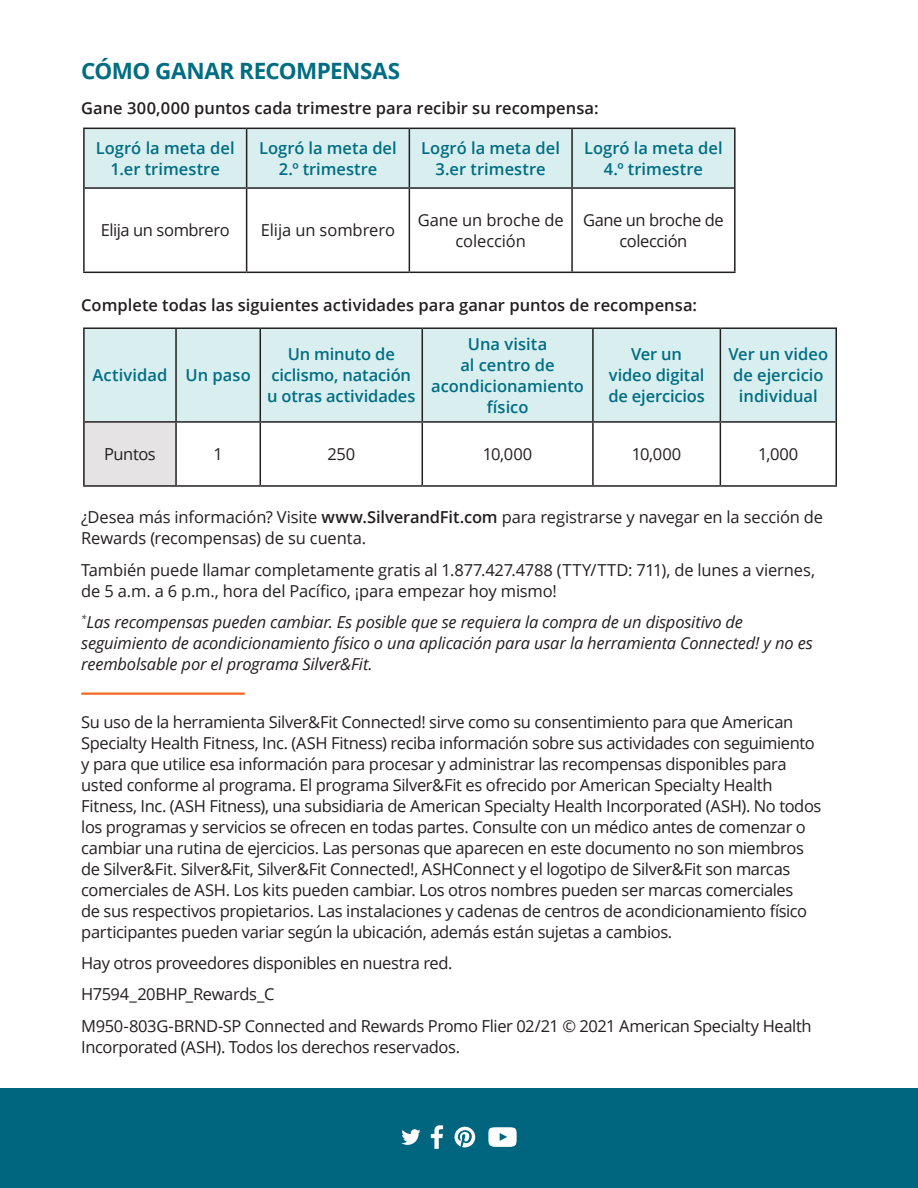
<style>
.page{position:relative;width:918px;height:1188px;background:#fff}
.page>*{position:absolute;margin:0;border:0;box-sizing:border-box;transform-origin:0 0}
.Subhead{font:700 22.5px "Open Sans";letter-spacing:-.02em;color:#006d82}
.Body_Copy{font:16.5px/21px "Open Sans";letter-spacing:-.025em;color:#231f20}
.Table_Header{font:600 16.5px/21px "Open Sans";color:#006d82;text-align:center}
.Body_Copy-2{font:italic 16.5px/21px "Open Sans";letter-spacing:-.01em;color:#231f20}
.Body_Copy-3{font:600 16.5px "Open Sans";color:#231f20}
.Table_Copy{font:16.5px/21px "Open Sans";letter-spacing:-.02em;color:#231f20;text-align:center}
.s1{font-weight:600}
</style>
<div class="page">
<div style="left:85px;top:129px;width:649px;height:58px;background:#d8eeef"></div>
<hr style="left:83px;top:128px;width:164px;height:1px;background:#231f20">
<hr style="left:247px;top:128px;width:162px;height:1px;background:#231f20">
<hr style="left:409px;top:128px;width:163px;height:1px;background:#231f20">
<hr style="left:572px;top:128px;width:164px;height:1px;background:#231f20">
<hr style="left:85px;top:187px;width:162px;height:2px;background:#231f20">
<hr style="left:247px;top:187px;width:162px;height:2px;background:#231f20">
<hr style="left:409px;top:187px;width:163px;height:2px;background:#231f20">
<hr style="left:572px;top:187px;width:162px;height:2px;background:#231f20">
<hr style="left:83px;top:129px;width:2px;height:59px;background:#231f20">
<hr style="left:246px;top:129px;width:1px;height:58px;background:#231f20">
<hr style="left:409px;top:129px;width:1px;height:58px;background:#231f20">
<hr style="left:571px;top:129px;width:2px;height:58px;background:#231f20">
<hr style="left:734px;top:129px;width:2px;height:59px;background:#231f20">
<hr style="left:83px;top:188px;width:2px;height:84px;background:#231f20">
<hr style="left:246px;top:189px;width:1px;height:83px;background:#231f20">
<hr style="left:409px;top:189px;width:1px;height:83px;background:#231f20">
<hr style="left:571px;top:189px;width:2px;height:83px;background:#231f20">
<hr style="left:734px;top:188px;width:2px;height:84px;background:#231f20">
<hr style="left:83px;top:272px;width:164px;height:1px;background:#231f20">
<hr style="left:247px;top:272px;width:162px;height:1px;background:#231f20">
<hr style="left:409px;top:272px;width:163px;height:1px;background:#231f20">
<hr style="left:572px;top:272px;width:164px;height:1px;background:#231f20">
<div style="left:84px;top:328px;width:92px;height:94px;background:#d8eeef"></div>
<div style="left:177px;top:329px;width:659px;height:93px;background:#d8eeef"></div>
<div style="left:84px;top:422px;width:92px;height:64px;background:#e6e3e5"></div>
<hr style="left:83px;top:327px;width:93px;height:2px;background:#231f20">
<hr style="left:176px;top:327px;width:84px;height:2px;background:#231f20">
<hr style="left:260px;top:327px;width:162px;height:2px;background:#231f20">
<hr style="left:422px;top:327px;width:171px;height:2px;background:#231f20">
<hr style="left:593px;top:327px;width:127px;height:2px;background:#231f20">
<hr style="left:720px;top:327px;width:117px;height:2px;background:#231f20">
<hr style="left:85px;top:421px;width:91px;height:2px;background:#231f20">
<hr style="left:176px;top:421px;width:84px;height:2px;background:#231f20">
<hr style="left:260px;top:421px;width:162px;height:2px;background:#231f20">
<hr style="left:422px;top:421px;width:171px;height:2px;background:#231f20">
<hr style="left:593px;top:421px;width:127px;height:2px;background:#231f20">
<hr style="left:720px;top:421px;width:115px;height:2px;background:#231f20">
<hr style="left:83px;top:329px;width:2px;height:93px;background:#231f20">
<hr style="left:175px;top:329px;width:2px;height:92px;background:#231f20">
<hr style="left:260px;top:329px;width:1px;height:92px;background:#231f20">
<hr style="left:422px;top:329px;width:1px;height:92px;background:#231f20">
<hr style="left:592px;top:329px;width:2px;height:92px;background:#231f20">
<hr style="left:720px;top:329px;width:1px;height:92px;background:#231f20">
<hr style="left:836px;top:329px;width:1px;height:93px;background:#231f20">
<hr style="left:83px;top:422px;width:2px;height:63px;background:#231f20">
<hr style="left:175px;top:423px;width:2px;height:62px;background:#231f20">
<hr style="left:260px;top:423px;width:1px;height:62px;background:#231f20">
<hr style="left:422px;top:423px;width:1px;height:62px;background:#231f20">
<hr style="left:592px;top:423px;width:2px;height:62px;background:#231f20">
<hr style="left:720px;top:423px;width:1px;height:62px;background:#231f20">
<hr style="left:836px;top:422px;width:1px;height:63px;background:#231f20">
<hr style="left:83px;top:485px;width:93px;height:2px;background:#231f20">
<hr style="left:176px;top:485px;width:84px;height:2px;background:#231f20">
<hr style="left:260px;top:485px;width:162px;height:2px;background:#231f20">
<hr style="left:422px;top:485px;width:171px;height:2px;background:#231f20">
<hr style="left:593px;top:485px;width:127px;height:2px;background:#231f20">
<hr style="left:720px;top:485px;width:117px;height:2px;background:#231f20">
<hr style="left:81px;top:693px;width:164px;height:2px;background:#f36a21">
<div style="left:0;top:1088px;width:918px;height:100px;background:#006680"></div>
<svg style="left:401px;top:1129px;width:20px;height:16px"></svg>
<svg style="left:431px;top:1125px;width:12px;height:24px"></svg>
<svg style="left:455px;top:1127px;width:20px;height:20px"></svg>
<svg style="left:488px;top:1127px;width:29px;height:20px"></svg>
<h2 class="Subhead" style="left:81px;top:55px;width:321px">CÓMO GANAR RECOMPENSAS</h2>
<p class="Body_Copy-3" style="left:81px;top:97px;width:519px">Gane 300,000 puntos cada trimestre para recibir su recompensa:</p>
<p class="Table_Header" style="left:96px;top:137px;width:140px">Logró la meta del<br>1.er trimestre</p>
<p class="Table_Header" style="left:259px;top:137px;width:139px">Logró la meta del<br>2.º trimestre</p>
<p class="Table_Header" style="left:421px;top:137px;width:140px">Logró la meta del<br>3.er trimestre</p>
<p class="Table_Header" style="left:584px;top:137px;width:140px">Logró la meta del<br>4.º trimestre</p>
<p class="Table_Copy" style="left:101px;top:220px;width:130px">Elija un sombrero</p>
<p class="Table_Copy" style="left:261px;top:220px;width:136px">Elija un sombrero</p>
<p class="Table_Copy" style="left:418px;top:209px;width:147px">Gane un broche de colección</p>
<p class="Table_Copy" style="left:583px;top:209px;width:142px">Gane un broche de colección</p>
<p class="Body_Copy-3" style="left:81px;top:294px;width:617px">Complete todas las siguientes actividades para ganar puntos de recompensa:</p>
<p class="Table_Header" style="left:93px;top:365px;width:76px">Actividad</p>
<p class="Table_Header" style="left:186px;top:365px;width:67px">Un paso</p>
<p class="Table_Header" style="left:267px;top:344px;width:150px">Un minuto de ciclismo, natación u otras actividades</p>
<p class="Table_Header" style="left:431px;top:333px;width:154px">Una visita<br>al centro de acondicionamiento físico</p>
<p class="Table_Header" style="left:608px;top:344px;width:98px">Ver un video digital de ejercicios</p>
<p class="Table_Header" style="left:728px;top:344px;width:101px">Ver un video de ejercicio individual</p>
<p class="Table_Copy" style="left:104px;top:443px;width:53px">Puntos</p>
<p class="Table_Copy" style="left:213px;top:443px;width:11px">1</p>
<p class="Table_Copy" style="left:327px;top:443px;width:29px">250</p>
<p class="Table_Copy" style="left:483px;top:443px;width:51px">10,000</p>
<p class="Table_Copy" style="left:632px;top:443px;width:51px">10,000</p>
<p class="Table_Copy" style="left:758px;top:443px;width:42px">1,000</p>
<p class="Body_Copy" style="left:81px;top:507px;width:743px">¿Desea más información? Visite <span class="s1">www.SilverandFit.com</span> para registrarse y navegar en la sección de<br>Rewards (recompensas) de su cuenta.</p>
<p class="Body_Copy" style="left:81px;top:559px;width:735px">También puede llamar completamente gratis al 1.877.427.4788 (TTY/TTD: 711), de lunes a viernes, de 5 a.m. a 6 p.m., hora del Pacífico, ¡para empezar hoy mismo!</p>
<p class="Body_Copy-2" style="left:81px;top:611px;width:733px"><sup>*</sup>Las recompensas pueden cambiar. Es posible que se requiera la compra de un dispositivo de seguimiento de acondicionamiento físico o una aplicación para usar la herramienta Connected! y no es reembolsable por el programa Silver&amp;Fit.</p>
<p class="Body_Copy" style="left:81px;top:711px;width:742px">Su uso de la herramienta Silver&amp;Fit Connected! sirve como su consentimiento para que American Specialty Health Fitness, Inc. (ASH Fitness) reciba información sobre sus actividades con seguimiento y para que utilice esa información para procesar y administrar las recompensas disponibles para usted conforme al programa. El programa Silver&amp;Fit es ofrecido por American Specialty Health Fitness, Inc. (ASH Fitness), una subsidiaria de American Specialty Health Incorporated (ASH). No todos los programas y servicios se ofrecen en todas partes. Consulte con un médico antes de comenzar o cambiar una rutina de ejercicios. Las personas que aparecen en este documento no son miembros de Silver&amp;Fit. Silver&amp;Fit, Silver&amp;Fit Connected!, ASHConnect y el logotipo de Silver&amp;Fit son marcas comerciales de ASH. Los kits pueden cambiar. Los otros nombres pueden ser marcas comerciales<br>de sus respectivos propietarios. Las instalaciones y cadenas de centros de acondicionamiento físico participantes pueden variar según la ubicación, además están sujetas a cambios.</p>
<p class="Body_Copy" style="left:81px;top:952px;width:373px">Hay otros proveedores disponibles en nuestra red.</p>
<p class="Body_Copy" style="left:81px;top:984px;width:195px">H7594_20BHP_Rewards_C</p>
<p class="Body_Copy" style="left:81px;top:1015px;width:732px">M950-803G-BRND-SP Connected and Rewards Promo Flier 02/21 © 2021 American Specialty Health<br>Incorporated (ASH). Todos los derechos reservados.</p>
</div>
